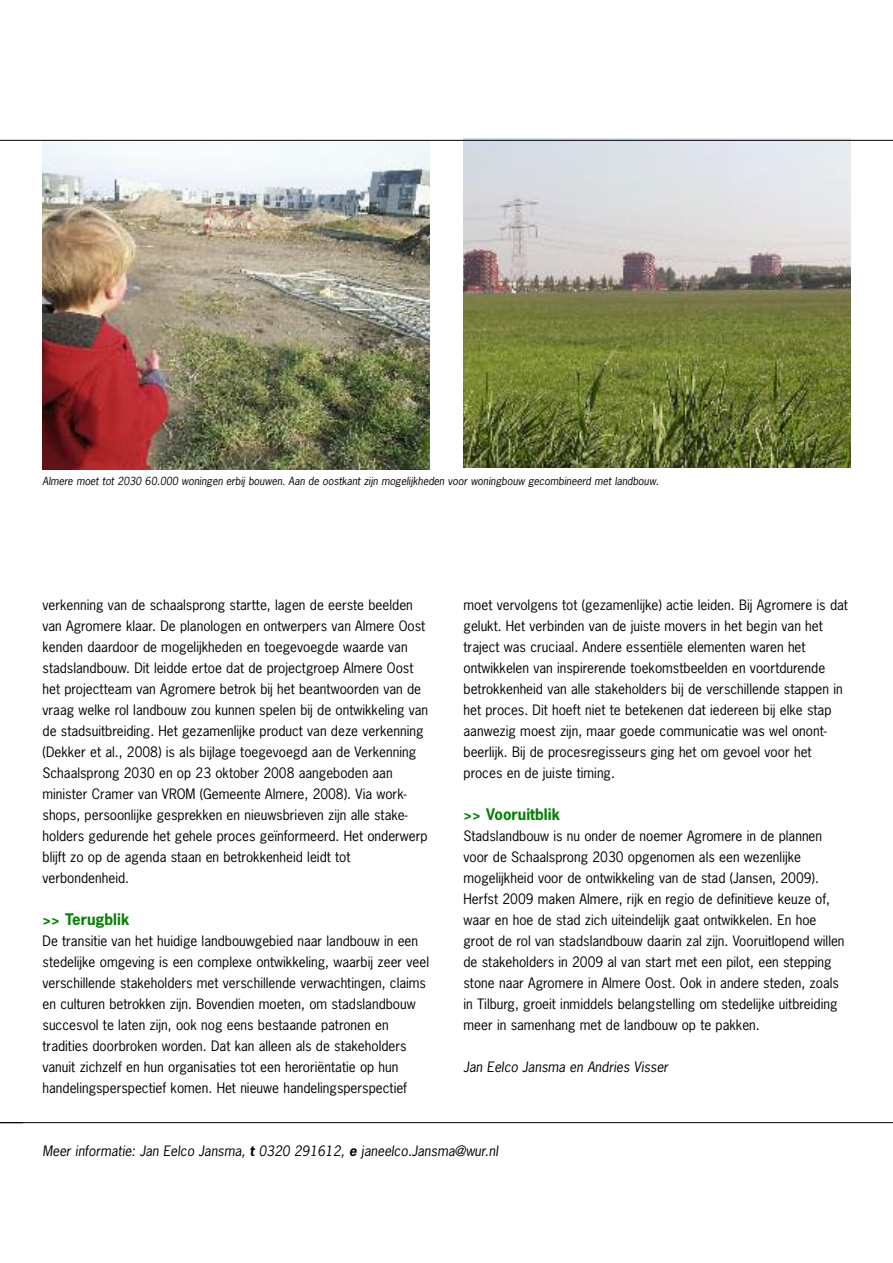
<style>
.page{position:relative;width:893px;height:1263px;background:#fff}
.page>*{position:absolute;margin:0;border:0;box-sizing:border-box;transform-origin:0 0}
.t1{font:700 15px "News Gothic";color:#008000}
.t2{font:13.5px/21px "News Gothic";color:#000}
.t3{font:italic 13.5px "News Gothic";color:#000}
.t4{font:italic 10.5px "News Gothic";color:#000}
.s1{font-weight:700}
</style>
<div class="page">
<hr style="left:0;top:140px;width:1px;height:421px;background:#008000">
<hr style="left:0;top:1122px;width:893px;height:1px;background:#000">
<img style="left:43px;top:141px;width:386px;height:329px">
<img style="left:463px;top:139px;width:387px;height:329px">
<hr style="left:0;top:140px;width:893px;height:1px;background:#000">
<p class="t4" style="left:43px;top:475px;width:618px">Almere moet tot 2030 60.000 woningen erbij bouwen. Aan de oostkant zijn mogelijkheden voor woningbouw gecombineerd met landbouw.</p>
<p class="t2" style="left:43px;top:594px;width:387px">verkenning van de schaalsprong startte, lagen de eerste beelden van Agromere klaar. De planologen en ontwerpers van Almere Oost kenden daardoor de mogelijkheden en toegevoegde waarde van stadslandbouw. Dit leidde ertoe dat de projectgroep Almere Oost het projectteam van Agromere betrok bij het beantwoorden van de vraag welke rol landbouw zou kunnen spelen bij de ontwikkeling van de stadsuitbreiding. Het gezamenlijke product van deze verkenning (Dekker et al., 2008) is als bijlage toegevoegd aan de Verkenning Schaalsprong 2030 en op 23 oktober 2008 aangeboden aan minister Cramer van VROM (Gemeente Almere, 2008). Via work&shy;shops, persoonlijke gesprekken en nieuwsbrieven zijn alle stake&shy;holders gedurende het gehele proces geïnformeerd. Het onderwerp blijft zo op de agenda staan en betrokkenheid leidt tot verbondenheid.</p>
<p class="t1" style="left:43px;top:911px;width:88px">&gt;&gt; Terugblik</p>
<p class="t2" style="left:43px;top:930px;width:388px">De transitie van het huidige landbouwgebied naar landbouw in een stedelijke omgeving is een complexe ontwikkeling, waarbij zeer veel verschillende stakeholders met verschillende verwachtingen, claims en culturen betrokken zijn. Bovendien moeten, om stadslandbouw succesvol te laten zijn, ook nog eens bestaande patronen en tradities doorbroken worden. Dat kan alleen als de stakeholders vanuit zichzelf en hun organisaties tot een heroriëntatie op hun handelingsperspectief komen. Het nieuwe handelingsperspectief</p>
<p class="t2" style="left:464px;top:594px;width:386px">moet vervolgens tot (gezamenlijke) actie leiden. Bij Agromere is dat gelukt. Het verbinden van de juiste movers in het begin van het traject was cruciaal. Andere essentiële elementen waren het ontwikkelen van inspirerende toekomstbeelden en voortdurende betrokkenheid van alle stakeholders bij de verschillende stappen in het proces. Dit hoeft niet te betekenen dat iedereen bij elke stap aanwezig moest zijn, maar goede communicatie was wel onont&shy;beerlijk. Bij de procesregisseurs ging het om gevoel voor het proces en de juiste timing.</p>
<p class="t1" style="left:463px;top:806px;width:98px">&gt;&gt; Vooruitblik</p>
<p class="t2" style="left:463px;top:825px;width:383px">Stadslandbouw is nu onder de noemer Agromere in de plannen voor de Schaalsprong 2030 opgenomen als een wezenlijke mogelijkheid voor de ontwikkeling van de stad (Jansen, 2009).<br>Herfst 2009 maken Almere, rijk en regio de definitieve keuze of, waar en hoe de stad zich uiteindelijk gaat ontwikkelen. En hoe groot de rol van stadslandbouw daarin zal zijn. Vooruitlopend willen de stakeholders in 2009 al van start met een pilot, een stepping stone naar Agromere in Almere Oost. Ook in andere steden, zoals in Tilburg, groeit inmiddels belangstelling om stedelijke uitbreiding meer in samenhang met de landbouw op te pakken.</p>
<p class="t3" style="left:463px;top:1059px;width:206px">Jan Eelco Jansma en Andries Visser</p>
<p class="t3" style="left:43px;top:1143px;width:457px">Meer informatie: Jan Eelco Jansma, <span class="s1">t</span> 0320 291612, <span class="s1">e</span> janeelco.Jansma@wur.nl</p>
</div>
